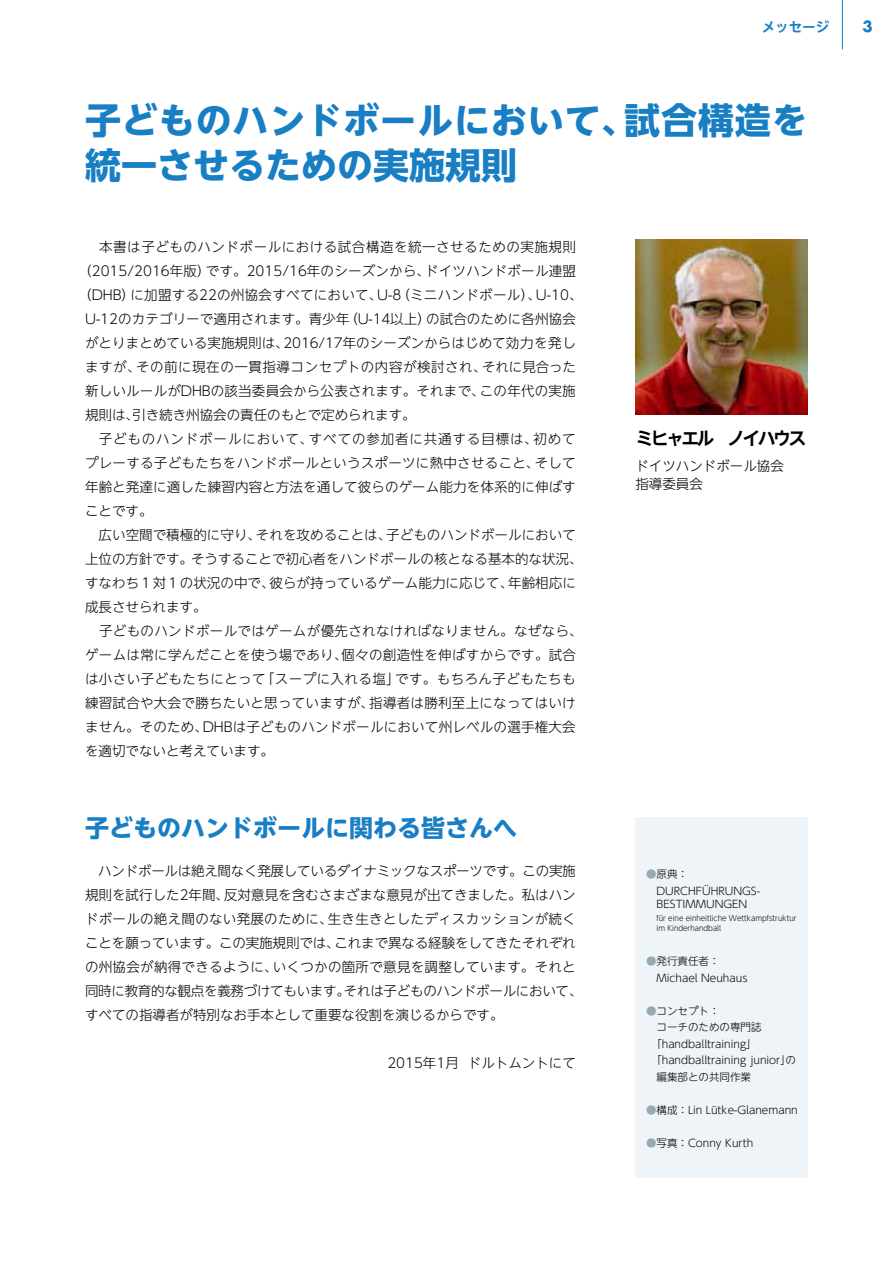
<style>
.page{position:relative;width:893px;height:1263px;background:#fff}
.page>*{position:absolute;margin:0;border:0;box-sizing:border-box;transform-origin:0 0}
.t1{font:700 36px/45px "UD Shin Go NT Pro";letter-spacing:.025em;color:#187fc4}
.t2{font:700 24px "UD Shin Go NT Pro";color:#187fc4}
.t3{font:700 18px "UD Shin Go NT Pro De";letter-spacing:-.15em;color:#000}
.t4{font:700 15px "Futura";color:#187fc4}
.t5{font:300 13.5px/24px "UD Shin Go NT Pro";letter-spacing:.01em;color:#000}
.t6{font:300 13.5px "UD Shin Go NT Pro";letter-spacing:.04em;color:#000}
.t7{font:300 13.5px "UD Shin Go NT Pro";letter-spacing:.03em;color:#000}
.t8{font:300 13.5px "UD Shin Go NT Pro";letter-spacing:.065em;color:#000}
.t9{font:700 13.5px "UD Shin Go NT Pro De";color:#187fc4}
.t10{font:300 10.5px/16.5px "UD Shin Go NT Pro";color:#000}
.t11{font:300 7.5px/10.5px "UD Shin Go NT Pro";color:#000;scale:.95 1}
.s1{color:#96a9b3}
</style>
<div class="page">
<hr style="left:842px;top:0;width:1px;height:49px;background:#187fc4">
<img style="left:635px;top:240px;width:173px;height:175px">
<div style="left:635px;top:818px;width:173px;height:360px;background:#eef4f7"></div>
<p class="t9" style="left:762px;top:16px;width:69px">メッセージ</p>
<p class="t4" style="left:862px;top:16px;width:12px">3</p>
<h1 class="t1" style="left:85px;top:97px;width:724px">子どものハンドボールにおいて、試合構造を統一させるための実施規則</h1>
<p class="t6" style="left:85px;top:236px;width:492px">　本書は子どものハンドボールにおける試合構造を統一させるための実施規則</p>
<p class="t5" style="left:78px;top:258px;width:499px">（2015/2016年版）です。2015/16年のシーズンから、ドイツハンドボール連盟</p>
<p class="t5" style="left:78px;top:282px;width:506px">（DHB）に加盟する22の州協会すべてにおいて、U-8（ミニハンドボール）、U-10、</p>
<p class="t5" style="left:85px;top:306px;width:492px">U-12のカテゴリーで適用されます。青少年（U-14以上）の試合のために各州協会</p>
<p class="t5" style="left:85px;top:330px;width:492px">がとりまとめている実施規則は、2016/17年のシーズンからはじめて効力を発し</p>
<p class="t6" style="left:85px;top:356px;width:492px">ますが、その前に現在の一貫指導コンセプトの内容が検討され、それに見合った</p>
<p class="t5" style="left:85px;top:378px;width:492px">新しいルールがDHBの該当委員会から公表されます。それまで、この年代の実施</p>
<p class="t5" style="left:85px;top:402px;width:332px">規則は、引き続き州協会の責任のもとで定められます。</p>
<p class="t8" style="left:85px;top:428px;width:492px">　子どものハンドボールにおいて、すべての参加者に共通する目標は、初めて</p>
<p class="t5" style="left:85px;top:450px;width:492px">プレーする子どもたちをハンドボールというスポーツに熱中させること、そして</p>
<p class="t5" style="left:85px;top:474px;width:492px">年齢と発達に適した練習内容と方法を通して彼らのゲーム能力を体系的に伸ばす</p>
<p class="t5" style="left:85px;top:498px;width:69px">ことです。</p>
<p class="t5" style="left:85px;top:522px;width:492px">　広い空間で積極的に守り、それを攻めることは、子どものハンドボールにおいて</p>
<p class="t5" style="left:85px;top:546px;width:499px">上位の方針です。そうすることで初心者をハンドボールの核となる基本的な状況、</p>
<p class="t5" style="left:85px;top:570px;width:492px">すなわち１対１の状況の中で、彼らが持っているゲーム能力に応じて、年齢相応に</p>
<p class="t5" style="left:85px;top:594px;width:123px">成長させられます。</p>
<p class="t5" style="left:85px;top:618px;width:499px">　子どものハンドボールではゲームが優先されなければなりません。なぜなら、</p>
<p class="t5" style="left:85px;top:642px;width:492px">ゲームは常に学んだことを使う場であり、個々の創造性を伸ばすからです。試合</p>
<p class="t7" style="left:85px;top:668px;width:492px">は小さい子どもたちにとって「スープに入れる塩」です。もちろん子どもたちも</p>
<p class="t5" style="left:85px;top:690px;width:492px">練習試合や大会で勝ちたいと思っていますが、指導者は勝利至上になってはいけ</p>
<p class="t5" style="left:85px;top:714px;width:492px">ません。そのため、DHBは子どものハンドボールにおいて州レベルの選手権大会</p>
<p class="t5" style="left:85px;top:738px;width:190px">を適切でないと考えています。</p>
<h2 class="t2" style="left:85px;top:808px;width:433px">子どものハンドボールに関わる皆さんへ</h2>
<p class="t5" style="left:85px;top:858px;width:499px">　ハンドボールは絶え間なく発展しているダイナミックなスポーツです。この実施規則を試行した2年間、反対意見を含むさまざまな意見が出てきました。私はハンドボールの絶え間のない発展のために、生き生きとしたディスカッションが続くことを願っています。この実施規則では、これまで異なる経験をしてきたそれぞれの州協会が納得できるように、いくつかの箇所で意見を調整しています。それと同時に教育的な観点を義務づけてもいます。それは子どものハンドボールにおいて、すべての指導者が特別なお手本として重要な役割を演じるからです。</p>
<p class="t5" style="left:387px;top:1050px;width:190px">2015年1月 ドルトムントにて</p>
<h3 class="t3" style="left:635px;top:423px;width:172px">ミヒャエル　ノイハウス</h3>
<p class="t5" style="left:635px;top:456px;width:150px;line-height:18px">ドイツハンドボール協会指導委員会</p>
<p class="t10" style="left:646px;top:866px;width:116px"><span class="s1">●</span>原典：　DURCHFÜHRUNGS-</p>
<p class="t10" style="left:646px;top:896px;width:103px">　BESTIMMUNGEN</p>
<p class="t11" style="left:657px;top:912px;width:149px">für eine einheitliche Wettkampfstruktur im Kinderhandball</p>
<p class="t10" style="left:646px;top:953px;width:103px"><span class="s1">●</span>発行責任者：　Michael Neuhaus</p>
<p class="t10" style="left:646px;top:1002px;width:152px"><span class="s1">●</span>コンセプト：<br>　コーチのための専門誌<br>　「handballtraining」<br>　「handballtraining junior」の　編集部との共同作業</p>
<p class="t10" style="left:646px;top:1101px;width:153px"><span class="s1">●</span>構成：Lin Lütke-Glanemann</p>
<p class="t10" style="left:646px;top:1134px;width:109px"><span class="s1">●</span>写真：Conny Kurth</p>
</div>
